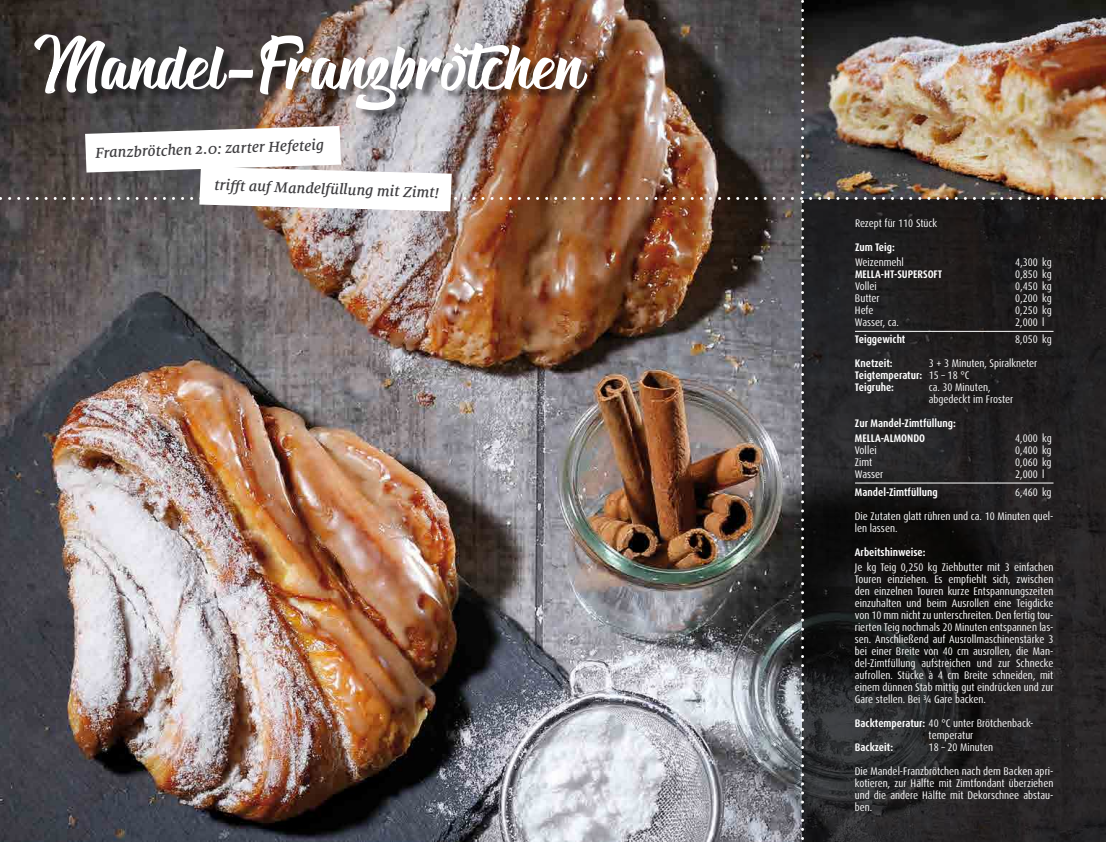
<style>
.page{position:relative;width:1106px;height:842px;background:#fff}
.page>*{position:absolute;margin:0;border:0;box-sizing:border-box;transform-origin:0 0}
.t1{font:70px "The Blacklist";color:#fff}
.t2{font:italic 500 16px "Milo Serif Pro";color:#3e3d40}
.t3{font:condensed 11px/12px "Dax Pro";color:#fff}
.t4{font:700 condensed 11px/14.8px "Dax Pro";color:#fff}
.s1{font-weight:700}
</style>
<div class="page">
<img style="left:0;top:0;width:1106px;height:842px">
<h1 class="t1" style="left:30px;top:21px;width:555px">Mandel-Franzbrötchen</h1>
<h2 class="t2" style="left:95px;top:144px;width:230px;rotate:-2deg">Franzbrötchen 2.0: zarter Hefeteig</h2>
<h2 class="t2" style="left:215px;top:176px;width:226px;rotate:2deg">triff t auf Mandelfüllung mit Zimt!</h2>
<p class="t3" style="left:855px;top:217px;width:84px">Rezept für 110 Stück</p>
<p class="t4" style="left:855px;top:240px;width:41px">Zum Teig:</p>
<p class="t3" style="left:855px;top:256px;width:50px">Weizenmehl</p>
<p class="t3" style="left:1015px;top:256px;width:38px">4,300 kg</p>
<p class="t4" style="left:855px;top:267px;width:89px">MELLA-HT-SUPERSOFT</p>
<p class="t3" style="left:1015px;top:268px;width:38px">0,850 kg</p>
<p class="t3" style="left:855px;top:280px;width:23px">Vollei</p>
<p class="t3" style="left:1015px;top:280px;width:38px">0,450 kg</p>
<p class="t3" style="left:855px;top:292px;width:26px">Butter</p>
<p class="t3" style="left:1015px;top:292px;width:38px">0,200 kg</p>
<p class="t3" style="left:855px;top:304px;width:20px">Hefe</p>
<p class="t3" style="left:1015px;top:304px;width:38px">0,250 kg</p>
<p class="t3" style="left:855px;top:316px;width:46px">Wasser, ca.</p>
<p class="t3" style="left:1015px;top:316px;width:31px">2,000 l</p>
<p class="t4" style="left:855px;top:332px;width:52px">Teiggewicht</p>
<p class="t3" style="left:1015px;top:334px;width:38px">8,050 kg</p>
<p class="t4" style="left:855px;top:356px;width:39px">Knetzeit:</p>
<p class="t3" style="left:855px;top:358px;width:184px;text-indent:74px">3 + 3 Minuten, Spiralkneter<br><span class="s1">Teigtemperatur:</span> 15 – 18 °C<br><span class="s1">Teigruhe:</span></p>
<p class="t3" style="left:928px;top:382px;width:86px">ca. 30 Minuten, abgedeckt im Froster</p>
<p class="t4" style="left:855px;top:416px;width:102px">Zur Mandel-Zimtfüllung:<br>MELLA-ALMONDO</p>
<p class="t3" style="left:1015px;top:432px;width:38px">4,000 kg</p>
<p class="t3" style="left:855px;top:444px;width:23px">Vollei</p>
<p class="t3" style="left:1015px;top:444px;width:38px">0,400 kg</p>
<p class="t3" style="left:855px;top:456px;width:19px">Zimt</p>
<p class="t3" style="left:1015px;top:456px;width:38px">0,060 kg</p>
<p class="t3" style="left:855px;top:468px;width:30px">Wasser</p>
<p class="t3" style="left:1015px;top:468px;width:31px">2,000 l</p>
<p class="t4" style="left:855px;top:485px;width:84px">Mandel-Zimtfüllung</p>
<p class="t3" style="left:855px;top:480px;width:200px;line-height:24px;text-align:right">6,460 kg<br>Die Zutaten glatt rühren und ca. 10 Minuten quel-</p>
<p class="t3" style="left:855px;top:522px;width:44px">len lassen.</p>
<p class="t4" style="left:855px;top:545px;width:72px">Arbeitshinweise:</p>
<p class="t3" style="left:855px;top:561px;width:200px;text-align:justify">Je kg Teig 0,250 kg Ziehbutter mit 3 einfachen Touren einziehen. Es empfiehlt sich, zwischen den einzelnen Touren kurze Entspannungszeiten einzuhalten und beim Ausrollen eine Teigdicke von 10 mm nicht zu unterschreiten. Den fertig tou&shy;rierten Teig nochmals 20 Minuten entspannen las&shy;sen. Anschließend auf Ausrollmaschinenstärke 3 bei einer Breite von 40 cm ausrollen, die Man&shy;del-Zimtfüllung aufstreichen und zur Schnecke aufrollen. Stücke à 4 cm Breite schneiden, mit einem dünnen Stab mittig gut eindrücken und zur Gare stellen. Bei ¾ Gare backen.</p>
<p class="t3" style="left:928px;top:717px;width:106px;text-indent:-74px"><span class="s1">Backtemperatur:</span> 40 °C unter Brötchenback&shy;temperatur</p>
<p class="t4" style="left:855px;top:740px;width:40px">Backzeit:</p>
<p class="t3" style="left:855px;top:735px;width:200px;line-height:24px;text-indent:74px">18 – 20 Minuten<br>Die Mandel-Franzbrötchen nach dem Backen apri-</p>
<p class="t3" style="left:855px;top:777px;width:200px;text-align:justify">kotieren, zur Hälfte mit Zimtfondant überziehen und die andere Hälfte mit Dekorschnee abstau&shy;ben.</p>
</div>
